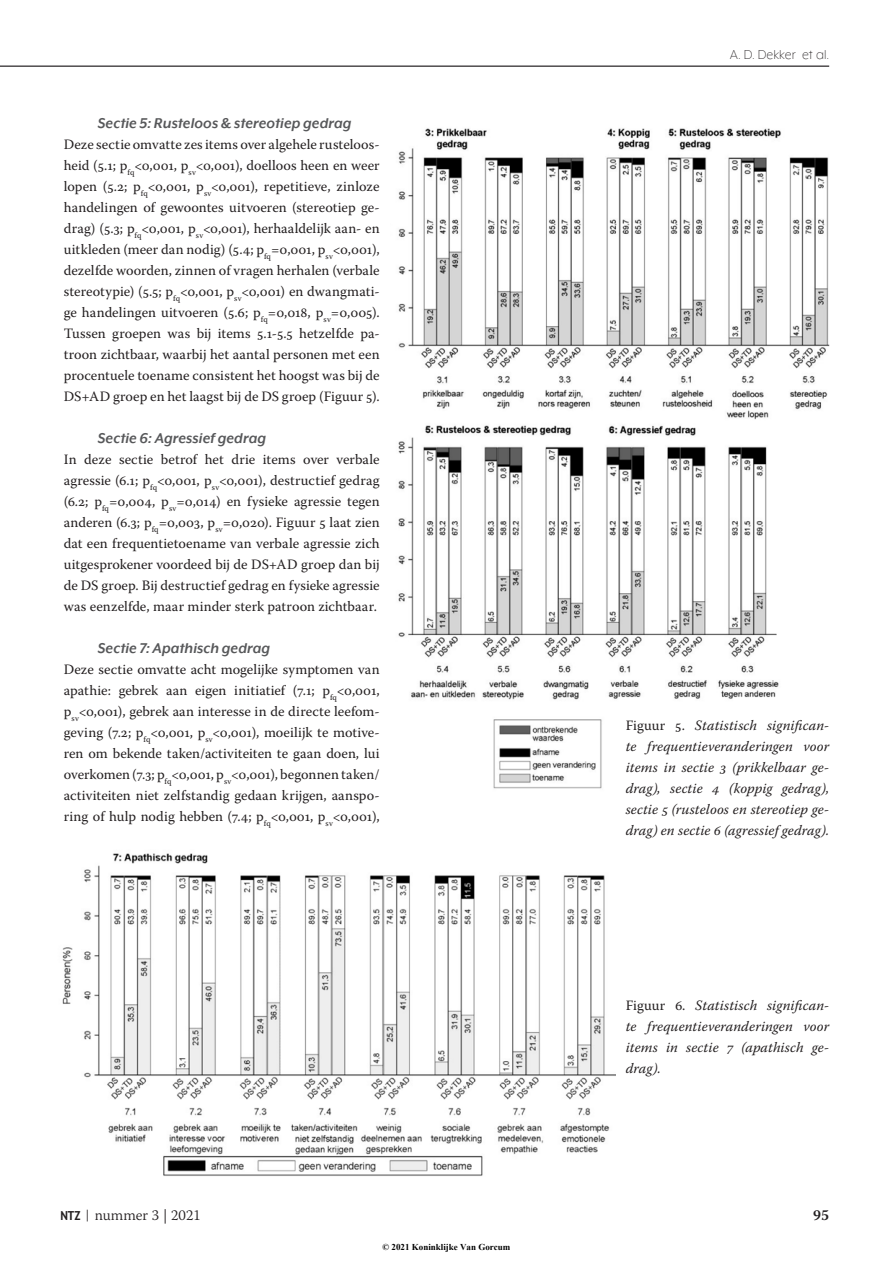
<style>
.page{position:relative;width:893px;height:1263px;background:#fff}
.page>*{position:absolute;margin:0;border:0;box-sizing:border-box;transform-origin:0 0}
.Tussenkop_3{font:italic 700 16.5px "Mr Eaves XL Mod OT";letter-spacing:.005em;color:#57585a}
.t1{font:300 15px "Warnock Pro";color:#231f20}
.Auteur{font:300 15px "Mr Eaves XL Mod OT";color:#231f20}
.t2{font:600 15px "Warnock Pro";color:#231f20}
.Broodtekst{font:14.25px/21px "Warnock Pro";letter-spacing:.005em;color:#231f20;text-align:justify}
.Broodtekst-2{font:italic 14.25px/21px "Warnock Pro";letter-spacing:.01em;color:#231f20;text-align:justify}
.t3{font:700 9px "Times New Roman";color:#000}
.s1{font-style:normal}
.s2{font-family:"Mr Eaves XL Mod Nar OT";font-weight:700}
.s3{font-family:"Mr Eaves XL Mod OT";font-weight:400}
</style>
<div class="page">
<hr style="left:0;top:66px;width:829px;height:1px;background:#231f20">
<img style="left:398px;top:128px;width:431px;height:572px">
<img style="left:493px;top:719px;width:109px;height:70px">
<img style="left:62px;top:853px;width:553px;height:323px">
<p class="Tussenkop_3" style="left:98px;top:114px;width:255px">Sectie 5: Rusteloos &amp; stereotiep gedrag</p>
<p class="Broodtekst" style="left:64px;top:133px;width:317px">Deze sectie omvatte zes items over algehele rusteloos&shy;heid (5.1; p<sub>fq</sub>&lt;0,001, p<sub>sv</sub>&lt;0,001), doelloos heen en weer lopen (5.2; p<sub>fq</sub>&lt;0,001, p<sub>sv</sub>&lt;0,001), repetitieve, zinloze handelingen of gewoontes uitvoeren (stereotiep ge&shy;drag) (5.3; p<sub>fq</sub>&lt;0,001, p<sub>sv</sub>&lt;0,001), herhaaldelijk aan- en uitkleden (meer dan nodig) (5.4; p<sub>fq</sub>=0,001, p<sub>sv</sub>&lt;0,001), dezelfde woorden, zinnen of vragen herhalen (verbale stereotypie) (5.5; p<sub>fq</sub>&lt;0,001, p<sub>sv</sub>&lt;0,001) en dwangmati&shy;ge handelingen uitvoeren (5.6; p<sub>fq</sub>=0,018, p<sub>sv</sub>=0,005).<br>Tussen groepen was bij items 5.1-5.5 hetzelfde pa&shy;troon zichtbaar, waarbij het aantal personen met een procentuele toename consistent het hoogst was bij de DS+AD groep en het laagst bij de DS groep (Figuur 5).</p>
<p class="Tussenkop_3" style="left:98px;top:429px;width:170px">Sectie 6: Agressief gedrag</p>
<p class="Broodtekst" style="left:64px;top:448px;width:317px">In deze sectie betrof het drie items over verbale agressie (6.1; p<sub>fq</sub>&lt;0,001, p<sub>sv</sub>&lt;0,001), destructief gedrag (6.2; p<sub>fq</sub>=0,004, p<sub>sv</sub>=0,014) en fysieke agressie tegen anderen (6.3; p<sub>fq</sub>=0,003, p<sub>sv</sub>=0,020). Figuur 5 laat zien dat een frequentietoename van verbale agressie zich uitgesprokener voordeed bij de DS+AD groep dan bij de DS groep. Bij destructief gedrag en fysieke agressie was eenzelfde, maar minder sterk patroon zichtbaar.</p>
<p class="Tussenkop_3" style="left:98px;top:639px;width:174px">Sectie 7: Apathisch gedrag</p>
<p class="Broodtekst" style="left:64px;top:658px;width:317px">Deze sectie omvatte acht mogelijke symptomen van apathie: gebrek aan eigen initiatief (7.1; p<sub>fq</sub>&lt;0,001, p<sub>sv</sub>&lt;0,001), gebrek aan interesse in de directe leefom&shy;geving (7.2; p<sub>fq</sub>&lt;0,001, p<sub>sv</sub>&lt;0,001), moeilijk te motive&shy;ren om bekende taken/activiteiten te gaan doen, lui overkomen (7.3; p<sub>fq</sub>&lt;0,001, p<sub>sv</sub>&lt;0,001), begonnen taken/ activiteiten niet zelfstandig gedaan krijgen, aanspo&shy;ring of hulp nodig hebben (7.4; p<sub>fq</sub>&lt;0,001, p<sub>sv</sub>&lt;0,001),</p>
<p class="Auteur" style="left:730px;top:47px;width:101px">A. D. Dekker et al.</p>
<p class="Broodtekst-2" style="left:626px;top:714px;width:205px"><span class="s1">Figuur 5.</span> Statistisch significan&shy;te frequentieveranderingen voor items in sectie 3 (prikkelbaar ge&shy;drag), sectie 4 (koppig gedrag), sectie 5 (rusteloos en stereotiep ge&shy;drag) en sectie 6 (agressief gedrag).</p>
<p class="Broodtekst-2" style="left:626px;top:994px;width:205px"><span class="s1">Figuur 6.</span> Statistisch significan&shy;te frequentieveranderingen voor items in sectie 7 (apathisch ge&shy;drag).</p>
<p class="t1" style="left:60px;top:1206px;width:142px"><span class="s2">NTZ</span> <span class="s3">|</span> nummer 3 | 2021</p>
<p class="t2" style="left:813px;top:1206px;width:17px">95</p>
<p class="t3" style="left:383px;top:1240px;width:129px">© 2021 Koninklijke Van Gorcum</p>
</div>
